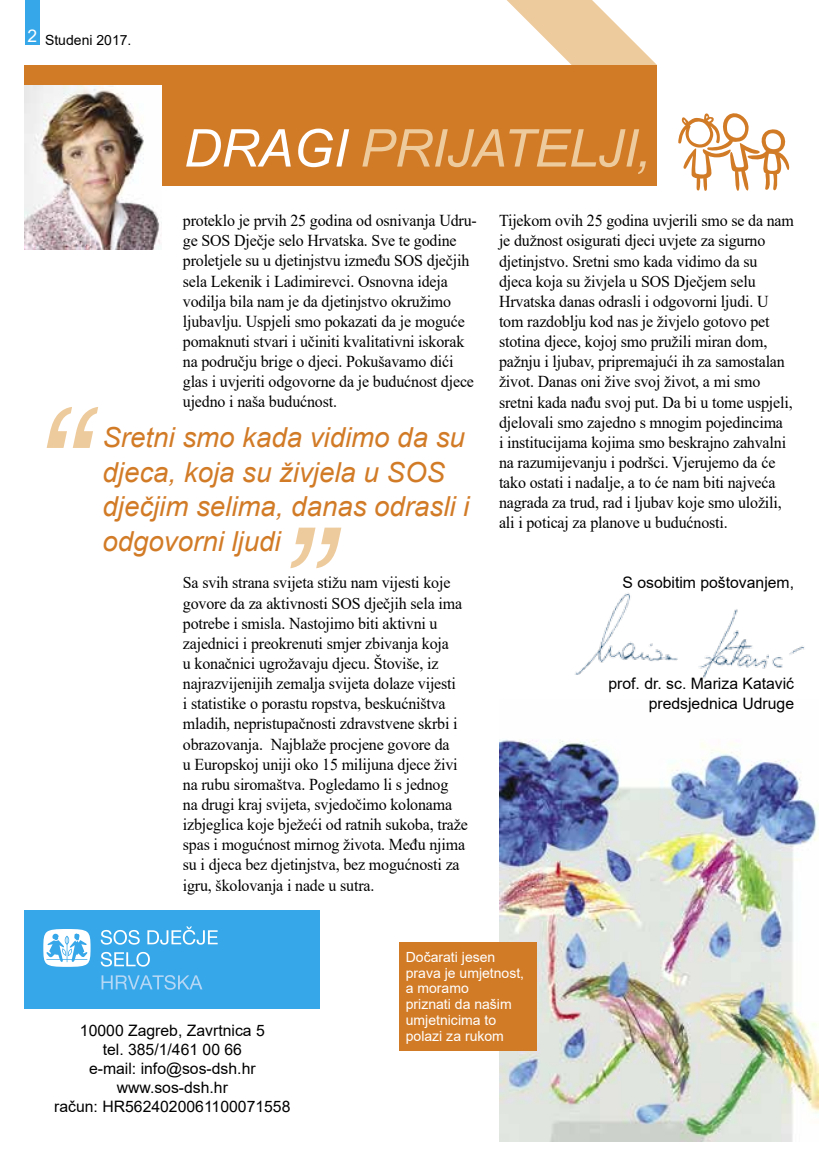
<style>
.page{position:relative;width:819px;height:1166px;background:#fff}
.page>*{position:absolute;margin:0;border:0;box-sizing:border-box;transform-origin:0 0}
.t1{font:italic 52.15px "Arial";letter-spacing:-.005em;color:#eecb9d}
.t2{font:italic 27.65px/34.5px "Arial";color:#d27b27}
.t3{font:16.62px/20.1px "Times New Roman";letter-spacing:-.01em;color:#000;scale:.96 1}
.t4{font:15.75px/18.9px "Arial";color:#000;text-align:center}
.t5{font:14px/15.8px "Arial";color:#fff}
.t6{font:14px "Arial";color:#000}
.s1{color:#fff}
</style>
<div class="page">
<div style="left:25px;top:0;width:15px;height:45px;background:#36a7e9"></div>
<img style="left:499px;top:739px;width:319px;height:402px">
<svg style="left:507px;top:0;width:150px;height:65px"></svg>
<div style="left:25px;top:65px;width:632px;height:121px;background:#d27b27"></div>
<div style="left:25px;top:910px;width:295px;height:99px;background:#36a7e9"></div>
<svg style="left:43px;top:929px;width:47px;height:38px"></svg>
<svg style="left:101px;top:926px;width:117px;height:18px"></svg>
<svg style="left:101px;top:952px;width:49px;height:14px"></svg>
<svg style="left:101px;top:975px;width:101px;height:15px"></svg>
<img style="left:25px;top:85px;width:137px;height:164px">
<svg style="left:678px;top:113px;width:112px;height:78px"></svg>
<svg style="left:47px;top:407px;width:51px;height:41px"></svg>
<div style="left:399px;top:942px;width:137px;height:109px;background:#d27b27"></div>
<svg style="left:290px;top:528px;width:51px;height:40px"></svg>
<img style="left:575px;top:593px;width:230px;height:86px">
<p class="t6" style="left:27px;top:30px;width:106px"><sup>2</sup> Studeni 2017.</p>
<h1 class="t1" style="left:184px;top:114px;width:469px"><span class="s1">DRAGI</span> PRIJATELJI,</h1>
<p class="t3" style="left:183px;top:210px;width:308px">proteklo je prvih 25 godina od osnivanja Udru&shy;ge SOS Dječje selo Hrvatska. Sve te godine proletjele su u djetinjstvu između SOS dječjih sela Lekenik i Ladimirevci. Osnovna ideja vodilja bila nam je da djetinjstvo okružimo ljubavlju. Uspjeli smo pokazati da je moguće pomaknuti stvari i učiniti kvalitativni iskorak na području brige o djeci. Pokušavamo dići glas i uvjeriti odgovorne da je budućnost djece ujedno i naša budućnost.</p>
<h2 class="t2" style="left:102px;top:421px;width:368px">Sretni smo kada vidimo da su djeca, koja su živjela u SOS dječjim selima, danas odrasli i odgovorni ljudi</h2>
<p class="t3" style="left:183px;top:572px;width:298px">Sa svih strana svijeta stižu nam vijesti koje govore da za aktivnosti SOS dječjih sela ima potrebe i smisla. Nastojimo biti aktivni u zajednici i preokrenuti smjer zbivanja koja<br>u konačnici ugrožavaju djecu. Štoviše, iz najrazvijenijih zemalja svijeta dolaze vijesti<br>i statistike o porastu ropstva, beskućništva mladih, nepristupačnosti zdravstvene skrbi i obrazovanja. Najblaže procjene govore da<br>u Europskoj uniji oko 15 milijuna djece živi na rubu siromaštva. Pogledamo li s jednog<br>na drugi kraj svijeta, svjedočimo kolonama izbjeglica koje bježeći od ratnih sukoba, traže spas i mogućnost mirnog života. Među njima su i djeca bez djetinjstva, bez mogućnosti za igru, školovanja i nade u sutra.</p>
<p class="t3" style="left:499px;top:210px;width:309px">Tijekom ovih 25 godina uvjerili smo se da nam je dužnost osigurati djeci uvjete za sigurno djetinjstvo. Sretni smo kada vidimo da su djeca koja su živjela u SOS Dječjem selu Hrvatska danas odrasli i odgovorni ljudi. U tom razdoblju kod nas je živjelo gotovo pet stotina djece, kojoj smo pružili miran dom, pažnju i ljubav, pripremajući ih za samostalan život. Danas oni žive svoj život, a mi smo sretni kada nađu svoj put. Da bi u tome uspjeli, djelovali smo zajedno s mnogim pojedincima<br>i institucijama kojima smo beskrajno zahvalni na razumijevanju i podršci. Vjerujemo da će tako ostati i nadalje, a to će nam biti najveća nagrada za trud, rad i ljubav koje smo uložili, ali i poticaj za planove u budućnosti.</p>
<p class="t4" style="left:622px;top:573px;width:173px">S osobitim poštovanjem,</p>
<p class="t4" style="left:608px;top:673px;width:187px;line-height:20.1px;text-align:right">prof. dr. sc. Mariza Katavić predsjednica Udruge</p>
<p class="t4" style="left:54px;top:1021px;width:238px">10000 Zagreb, Zavrtnica 5<br>tel. 385/1/461 00 66<br>e-mail: info@sos-dsh.hr www.sos-dsh.hr<br>račun: HR5624020061100071558</p>
<p class="t5" style="left:406px;top:949px;width:120px">Dočarati jesen prava je umjetnost, a moramo<br>priznati da našim umjetnicima to polazi za rukom</p>
</div>
